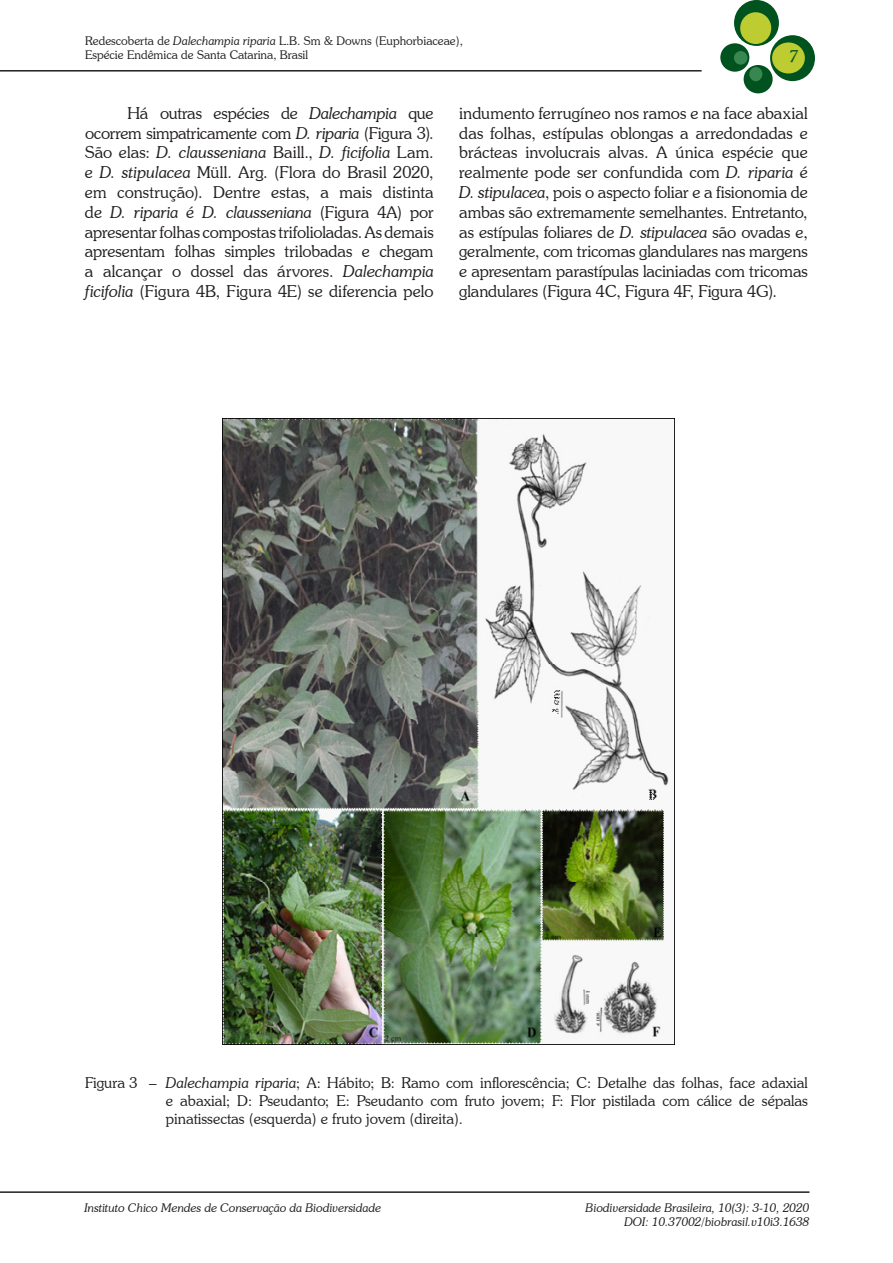
<style>
.page{position:relative;width:893px;height:1263px;background:#fff}
.page>*{position:absolute;margin:0;border:0;box-sizing:border-box;transform-origin:0 0}
.t1{font:300 16.5px/19.8px "Souvenir IT Cby BT";color:#231f20;text-align:justify}
.t2{font:italic 300 16.5px "Souvenir IT Cby BT";color:#00531e}
.t3{font:300 15px/18px "Souvenir IT Cby BT";color:#231f20;text-align:justify}
.t4{font:italic 300 12px/14.4px "Souvenir IT Cby BT";color:#231f20;text-align:right}
.t5{font:300 12px/14.4px "Souvenir IT Cby BT";color:#231f20}
.s1{font-style:italic}
</style>
<div class="page">
<div style="left:734px;top:0;width:45px;height:46px;background:#00531e;border-radius:50%"></div>
<div style="left:770px;top:35px;width:45px;height:46px;background:#00531e;border-radius:50%"></div>
<div style="left:720px;top:43px;width:29px;height:29px;background:#00531e;border-radius:50%"></div>
<div style="left:744px;top:65px;width:29px;height:28px;background:#00531e;border-radius:50%"></div>
<div style="left:740px;top:12px;width:31px;height:32px;background:#bdcd31;border-radius:50%"></div>
<div style="left:772px;top:42px;width:33px;height:31px;background:#bdcd31;border-radius:50%"></div>
<div style="left:734px;top:51px;width:13px;height:14px;background:#388750;border-radius:50%"></div>
<div style="left:749px;top:67px;width:13px;height:14px;background:#388750;border-radius:50%"></div>
<hr style="left:0;top:1191px;width:809px;height:2px;background:#231f20">
<hr style="left:0;top:70px;width:702px;height:2px;background:#231f20">
<img style="left:223px;top:418px;width:452px;height:627px">
<p class="t5" style="left:85px;top:33px;width:380px">Redescoberta de <span class="s1">Dalechampia riparia</span> L.B. Sm &amp; Downs (Euphorbiaceae),<br>Espécie Endêmica de Santa Catarina, Brasil</p>
<p class="t2" style="left:789px;top:46px;width:11px">7</p>
<p class="t1" style="left:85px;top:103px;width:350px;text-indent:43px">Há outras espécies de <span class="s1">Dalechampia</span> que ocorrem simpatricamente com <span class="s1">D. riparia</span> (Figura 3).<br>São elas: <span class="s1">D. clausseniana</span> Baill., <span class="s1">D. ficifolia</span> Lam. e <span class="s1">D. stipulacea</span> Müll. Arg. (Flora do Brasil 2020, em construção). Dentre estas, a mais distinta de <span class="s1">D. riparia</span> é <span class="s1">D. clausseniana</span> (Figura 4A) por apresentar folhas compostas trifolioladas. As demais apresentam folhas simples trilobadas e chegam a alcançar o dossel das árvores. <span class="s1">Dalechampia ficifolia</span> (Figura 4B, Figura 4E) se diferencia pelo</p>
<p class="t1" style="left:459px;top:103px;width:350px">indumento ferrugíneo nos ramos e na face abaxial das folhas, estípulas oblongas a arredondadas e brácteas involucrais alvas. A única espécie que realmente pode ser confundida com <span class="s1">D. riparia</span> é <span class="s1">D. stipulacea</span>, pois o aspecto foliar e a fisionomia de ambas são extremamente semelhantes. Entretanto, as estípulas foliares de <span class="s1">D. stipulacea</span> são ovadas e, geralmente, com tricomas glandulares nas margens e apresentam parastípulas laciniadas com tricomas glandulares (Figura 4C, Figura 4F, Figura 4G).</p>
<p class="t3" style="left:166px;top:1074px;width:644px;text-indent:-81px">Figura 3 – <span class="s1">Dalechampia riparia</span>; A: Hábito; B: Ramo com inflorescência; C: Detalhe das folhas, face adaxial e abaxial; D: Pseudanto; E: Pseudanto com fruto jovem; F: Flor pistilada com cálice de sépalas pinatissectas (esquerda) e fruto jovem (direita).</p>
<p class="t4" style="left:84px;top:1200px;width:298px">Instituto Chico Mendes de Conservação da Biodiversidade</p>
<p class="t4" style="left:586px;top:1200px;width:225px">Biodiversidade Brasileira, 10(3): 3-10, 2020<br>DOI: 10.37002/biobrasil.v10i3.1638</p>
</div>
